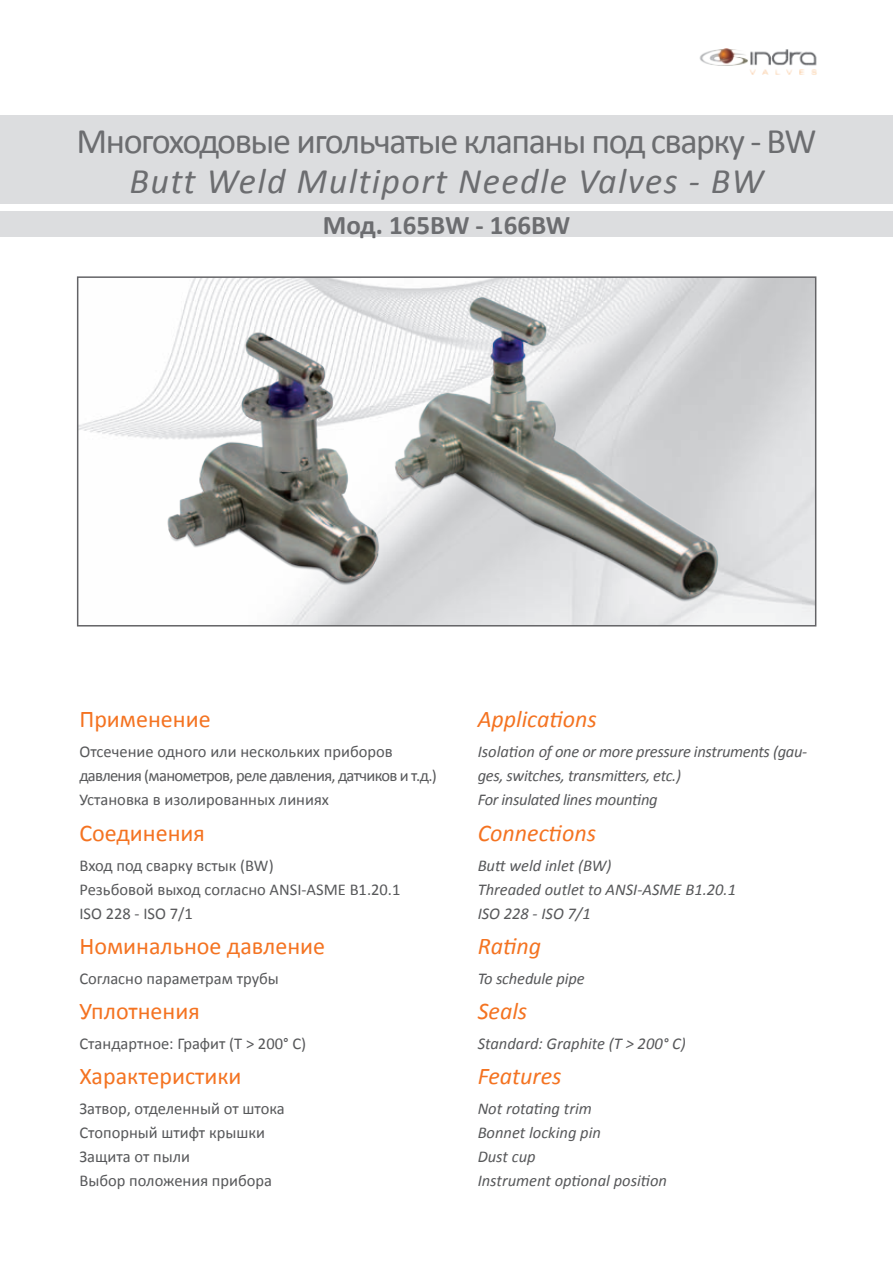
<style>
.page{position:relative;width:893px;height:1263px;background:#fff}
.page>*{position:absolute;margin:0;border:0;box-sizing:border-box;transform-origin:0 0}
.t1{font:36px "Calibri";letter-spacing:-.04em;color:#6c6d70}
.t2{font:italic 36px "Calibri";letter-spacing:.04em;color:#6c6d70}
.t3{font:700 27px "Calibri";color:#6c6d70}
.t4{font:24px "Calibri";color:#f47321}
.t5{font:italic 24px "Calibri";color:#f47321}
.t6{font:16.5px/24px "Calibri";color:#57585a}
.t7{font:italic 16.5px/24px "Calibri";color:#57585a}
.t8{font:italic 16.5px/24px "Calibri";letter-spacing:-.02em;color:#57585a}
</style>
<div class="page">
<div style="left:0;top:116px;width:893px;height:88px;background:#dcdddf"></div>
<div style="left:0;top:211px;width:893px;height:26px;background:#dcdddf"></div>
<img style="left:699px;top:49px;width:118px;height:26px">
<img style="left:128px;top:276px;width:639px;height:341px">
<h1 class="t1" style="left:77px;top:118px;width:741px">Многоходовые игольчатые клапаны под сварку - BW</h1>
<h1 class="t2" style="left:129px;top:157px;width:636px">Butt Weld Multiport Needle Valves - BW</h1>
<h2 class="t3" style="left:323px;top:208px;width:249px">Мод. 165BW - 166BW</h2>
<h3 class="t4" style="left:79px;top:704px;width:133px">Применение</h3>
<p class="t6" style="left:79px;top:740px;width:359px">Отсечение одного или нескольких приборов давления (манометров, реле давления, датчиков и т.д.)<br>Установка в изолированных линиях</p>
<h3 class="t4" style="left:79px;top:817px;width:127px">Соединения</h3>
<p class="t6" style="left:79px;top:853px;width:322px">Вход под сварку встык (BW)<br>Резьбовой выход согласно ANSI-ASME B1.20.1<br>ISO 228 - ISO 7/1</p>
<h3 class="t4" style="left:79px;top:931px;width:247px">Номинальное давление</h3>
<p class="t6" style="left:79px;top:966px;width:201px">Согласно параметрам трубы</p>
<h3 class="t4" style="left:79px;top:996px;width:122px">Уплотнения</h3>
<p class="t6" style="left:79px;top:1032px;width:228px">Стандартное: Графит (T &gt; 200° C)</p>
<h3 class="t4" style="left:79px;top:1061px;width:164px">Характеристики</h3>
<p class="t6" style="left:79px;top:1097px;width:207px">Затвор, отделенный от штока<br>Стопорный штифт крышки<br>Защита от пыли<br>Выбор положения прибора</p>
<h3 class="t5" style="left:478px;top:703px;width:121px">Applications</h3>
<p class="t8" style="left:478px;top:739px;width:331px">Isolation of one or more pressure instruments (gau&shy;ges, switches, transmitters, etc.)<br>For insulated lines mounting</p>
<h3 class="t5" style="left:478px;top:816px;width:120px">Connections</h3>
<p class="t7" style="left:478px;top:852px;width:260px">Butt weld inlet (BW)<br>Threaded outlet to ANSI-ASME B1.20.1<br>ISO 228 - ISO 7/1</p>
<h3 class="t5" style="left:478px;top:929px;width:65px">Rating</h3>
<p class="t7" style="left:478px;top:966px;width:108px">To schedule pipe</p>
<h3 class="t5" style="left:478px;top:995px;width:51px">Seals</h3>
<p class="t7" style="left:478px;top:1031px;width:209px">Standard: Graphite (T &gt; 200° C)</p>
<h3 class="t5" style="left:478px;top:1060px;width:85px">Features</h3>
<p class="t7" style="left:478px;top:1096px;width:191px">Not rotating trim<br>Bonnet locking pin<br>Dust cup<br>Instrument optional position</p>
</div>
